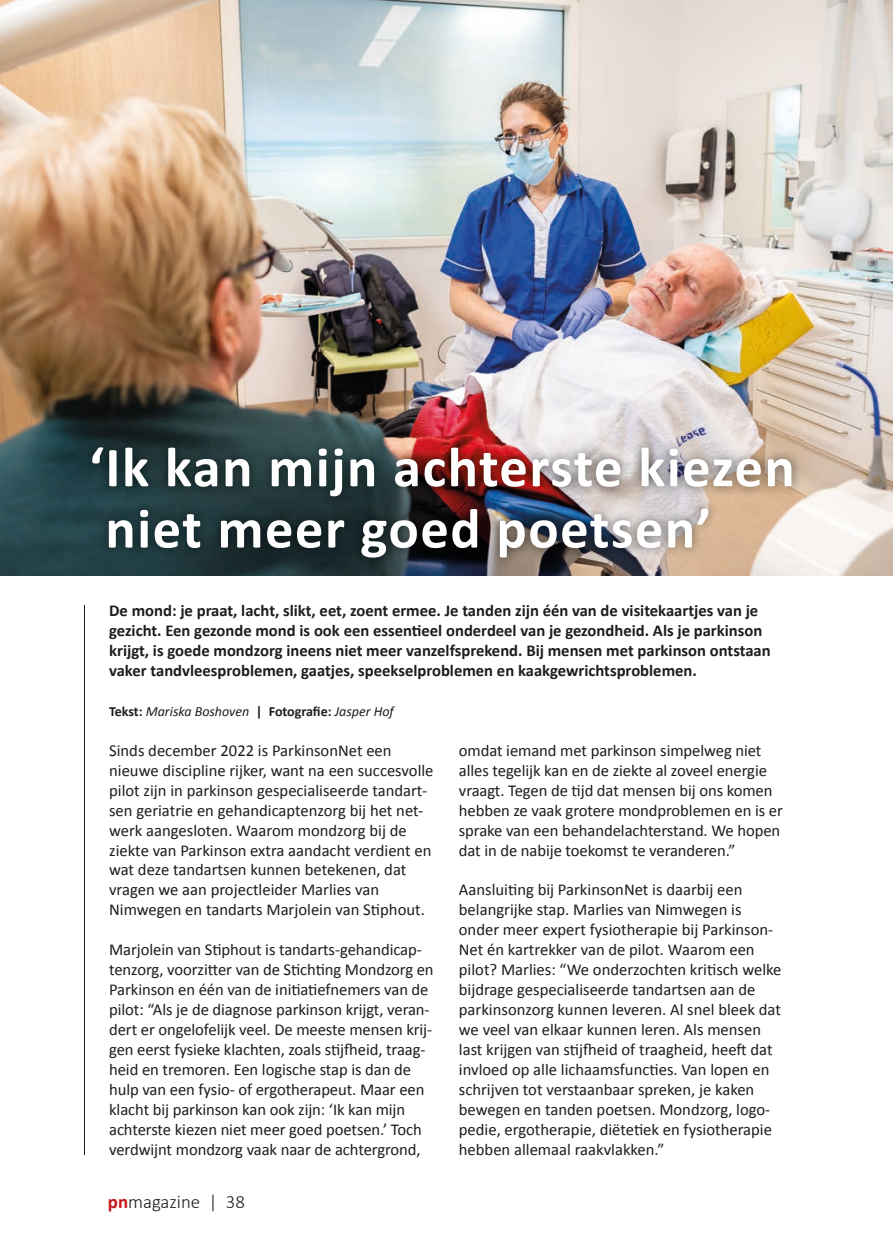
<style>
.page{position:relative;width:893px;height:1241px;background:#fff}
.page>*{position:absolute;margin:0;border:0;box-sizing:border-box;transform-origin:0 0}
.t1{font:700 56.7px/61.2px "Calibri";letter-spacing:.025em;color:#fff}
.t2{font:300 18.9px "Calibri";color:#1d1d1b}
.t3{font:16.62px/19.9px "Calibri";letter-spacing:-.005em;color:#1d1d1b}
.t4{font:700 16.62px/19.9px "Calibri";color:#1d1d1b}
.t5{font:italic 14px "Calibri";color:#1d1d1b}
.s1{font-weight:700;font-style:normal}
.s2{font-weight:700;color:#c51a1c}
</style>
<div class="page">
<img style="left:0;top:0;width:893px;height:576px">
<hr style="left:84px;top:605px;width:1px;height:549px;background:#1d1d1b">
<img style="left:81px;top:437px;width:722px;height:131px">
<h1 class="t1" style="left:89px;top:434px;width:707px">‘ Ik kan mijn achterste kiezen niet meer goed poetsen’</h1>
<p class="t4" style="left:109px;top:599px;width:663px">De mond: je praat, lacht, slikt, eet, zoent ermee. Je tanden zijn één van de visitekaartjes van je gezicht. Een gezonde mond is ook een essentieel onderdeel van je gezondheid. Als je parkinson krijgt, is goede mondzorg ineens niet meer vanzelfsprekend. Bij mensen met parkinson ontstaan vaker tandvleesproblemen, gaatjes, speekselproblemen en kaakgewrichtsproblemen.</p>
<p class="t5" style="left:109px;top:701px;width:286px"><span class="s1">Tekst:</span> Mariska Boshoven <span class="s1">| Fotografie:</span> Jasper Hof</p>
<p class="t3" style="left:109px;top:739px;width:326px">Sinds december 2022 is ParkinsonNet een nieuwe discipline rijker, want na een succesvolle pilot zijn in parkinson gespecialiseerde tandart&shy;sen geriatrie en gehandicaptenzorg bij het net&shy;werk aangesloten. Waarom mondzorg bij de ziekte van Parkinson extra aandacht verdient en wat deze tandartsen kunnen betekenen, dat vragen we aan projectleider Marlies van Nimwegen en tandarts Marjolein van Stiphout.</p>
<p class="t3" style="left:109px;top:939px;width:326px">Marjolein van Stiphout is tandarts-gehandicap&shy;tenzorg, voorzitter van de Stichting Mondzorg en Parkinson en één van de initiatiefnemers van de pilot: “Als je de diagnose parkinson krijgt, veran&shy;dert er ongelofelijk veel. De meeste mensen krij&shy;gen eerst fysieke klachten, zoals stijfheid, traag&shy;heid en tremoren. Een logische stap is dan de hulp van een fysio- of ergotherapeut. Maar een klacht bij parkinson kan ook zijn: ‘Ik kan mijn achterste kiezen niet meer goed poetsen.’ Toch verdwijnt mondzorg vaak naar de achtergrond,</p>
<p class="t2" style="left:108px;top:1189px;width:139px"><span class="s2">pn</span>magazine | 38</p>
<p class="t3" style="left:459px;top:739px;width:325px">omdat iemand met parkinson simpelweg niet alles tegelijk kan en de ziekte al zoveel energie vraagt. Tegen de tijd dat mensen bij ons komen hebben ze vaak grotere mondproblemen en is er sprake van een behandelachterstand. We hopen dat in de nabije toekomst te veranderen.”</p>
<p class="t3" style="left:459px;top:879px;width:324px">Aansluiting bij ParkinsonNet is daarbij een belangrijke stap. Marlies van Nimwegen is onder meer expert fysiotherapie bij Parkinson-Net én kartrekker van de pilot. Waarom een pilot? Marlies: “We onderzochten kritisch welke bijdrage gespecialiseerde tandartsen aan de parkinsonzorg kunnen leveren. Al snel bleek dat we veel van elkaar kunnen leren. Als mensen last krijgen van stijfheid of traagheid, heeft dat invloed op alle lichaamsfuncties. Van lopen en schrijven tot verstaanbaar spreken, je kaken bewegen en tanden poetsen. Mondzorg, logo&shy;pedie, ergotherapie, diëtetiek en fysiotherapie hebben allemaal raakvlakken.”</p>
</div>
